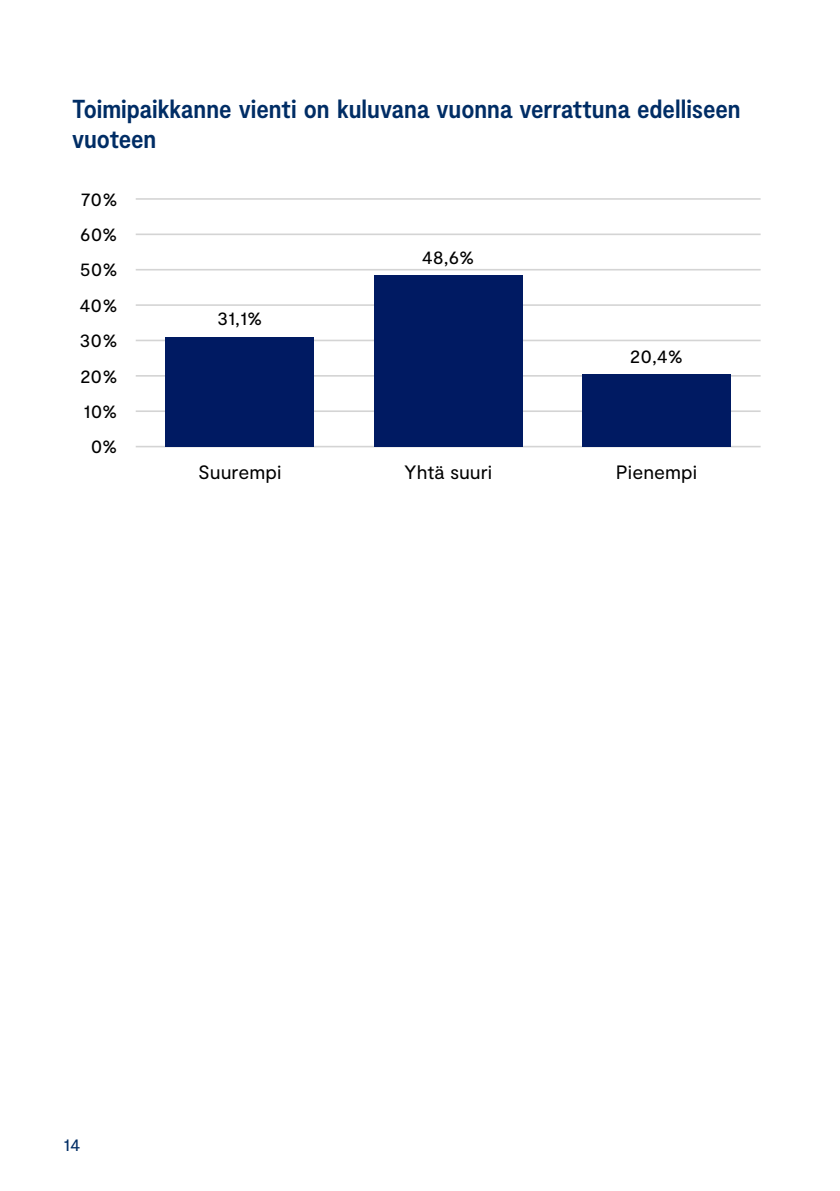
<style>
.page{position:relative;width:840px;height:1191px;background:#fff}
.page>*{position:absolute;margin:0;border:0;box-sizing:border-box;transform-origin:0 0}
.t1{font:700 condensed 26px/30px "Moderat";color:#002d65}
.t2{font:19.4px "Moderat";color:#000}
.t3{font:18px "Moderat";color:#002d65}
</style>
<div class="page">
<svg style="left:135px;top:198px;width:626px;height:250px"></svg>
<p class="t1" style="left:72px;top:95px;width:669px">Toimipaikkanne vienti on kuluvana vuonna verrattuna edelliseen vuoteen</p>
<p class="t2" style="left:80px;top:187px;width:39px">70%</p>
<p class="t2" style="left:80px;top:223px;width:39px">60%</p>
<p class="t2" style="left:80px;top:258px;width:39px">50%</p>
<p class="t2" style="left:80px;top:294px;width:40px">40%</p>
<p class="t2" style="left:80px;top:329px;width:40px">30%</p>
<p class="t2" style="left:80px;top:364px;width:39px">20%</p>
<p class="t2" style="left:83px;top:400px;width:35px">10%</p>
<p class="t2" style="left:91px;top:435px;width:28px">0%</p>
<p class="t2" style="left:217px;top:307px;width:47px">31,1%</p>
<p class="t2" style="left:421px;top:245px;width:54px">48,6%</p>
<p class="t2" style="left:629px;top:345px;width:55px">20,4%</p>
<p class="t2" style="left:198px;top:460px;width:85px">Suurempi</p>
<p class="t2" style="left:404px;top:460px;width:89px">Yhtä suuri</p>
<p class="t2" style="left:615px;top:460px;width:83px">Pienempi</p>
<p class="t3" style="left:64px;top:1134px;width:18px">14</p>
</div>
